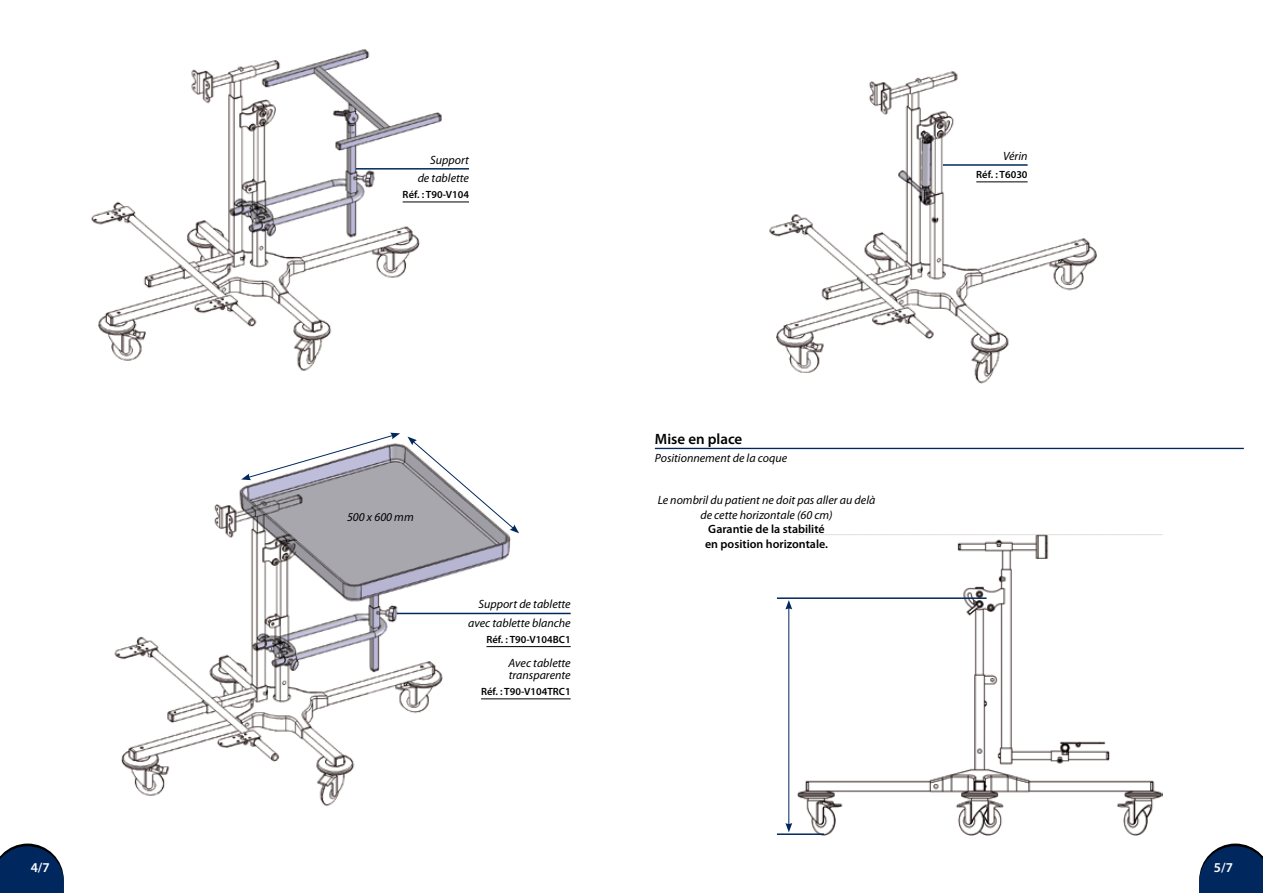
<style>
.page{position:relative;width:1263px;height:893px;background:#fff}
.page>*{position:absolute;margin:0;border:0;box-sizing:border-box;transform-origin:0 0}
.t1{font:600 15px "Myriad Pro";color:#000}
.t2{font:600 13.5px "Myriad Pro";color:#fff}
.t3{font:italic 12px/18.5px "Myriad Pro";color:#000;text-align:right}
.t4{font:600 12px/14.4px "Myriad Pro";color:#000}
.t5{font:600 10.5px "Myriad Pro";color:#000}
</style>
<div class="page">
<svg style="left:1199px;top:843px;width:64px;height:50px;background:#22436e"></svg>
<svg style="left:0;top:843px;width:64px;height:50px;background:#22436e"></svg>
<img style="left:797px;top:535px;width:366px;height:301px">
<img style="left:91px;top:49px;width:354px;height:322px">
<img style="left:114px;top:444px;width:399px;height:363px">
<hr style="left:486px;top:646px;width:85px;height:1px;background:#000">
<hr style="left:481px;top:698px;width:90px;height:1px;background:#000">
<hr style="left:397px;top:613px;width:174px;height:1px;background:#00285e">
<svg style="left:241px;top:433px;width:159px;height:47px"></svg>
<svg style="left:407px;top:437px;width:112px;height:96px"></svg>
<hr style="left:403px;top:202px;width:66px;height:1px;background:#000">
<hr style="left:356px;top:168px;width:113px;height:2px;background:#00285e">
<img style="left:769px;top:71px;width:328px;height:313px">
<hr style="left:976px;top:181px;width:51px;height:1px;background:#000">
<hr style="left:943px;top:164px;width:84px;height:2px;background:#00285e">
<hr style="left:655px;top:448px;width:589px;height:1px;background:#00285e">
<hr style="left:777px;top:597px;width:209px;height:2px;background:#00285e">
<hr style="left:777px;top:833px;width:47px;height:2px;background:#00285e">
<hr style="left:788px;top:607px;width:1px;height:218px;background:#00285e">
<svg style="left:785px;top:600px;width:7px;height:10px"></svg>
<svg style="left:785px;top:823px;width:7px;height:9px"></svg>
<p class="t3" style="left:418px;top:150px;width:53px">Support de tablette</p>
<p class="t5" style="left:403px;top:188px;width:68px">Réf. : T90-V104</p>
<p class="t3" style="left:347px;top:507px;width:68px">500 x 600 mm</p>
<p class="t3" style="left:468px;top:595px;width:104px">Support de tablette avec tablette blanche</p>
<p class="t5" style="left:486px;top:633px;width:86px">Réf. : T90-V104BC1</p>
<p class="t3" style="left:509px;top:657px;width:64px;line-height:12px;text-align:left">Avec tablette transparente</p>
<p class="t5" style="left:481px;top:685px;width:91px">Réf. : T90-V104TRC1</p>
<p class="t1" style="left:655px;top:429px;width:89px">Mise en place</p>
<p class="t3" style="left:655px;top:448px;width:134px">Positionnement de la coque</p>
<p class="t3" style="left:658px;top:493px;width:219px;line-height:14.4px;text-align:center">Le nombril du patient ne doit pas aller au delà de cette horizontale (60 cm)</p>
<p class="t4" style="left:705px;top:522px;width:124px">Garantie de la stabilité en position horizontale.</p>
<p class="t3" style="left:1003px;top:146px;width:26px">Vérin</p>
<p class="t5" style="left:976px;top:168px;width:53px">Réf. : T6030</p>
<p class="t2" style="left:31px;top:859px;width:21px">4/7</p>
<p class="t2" style="left:1214px;top:859px;width:21px">5/7</p>
</div>
